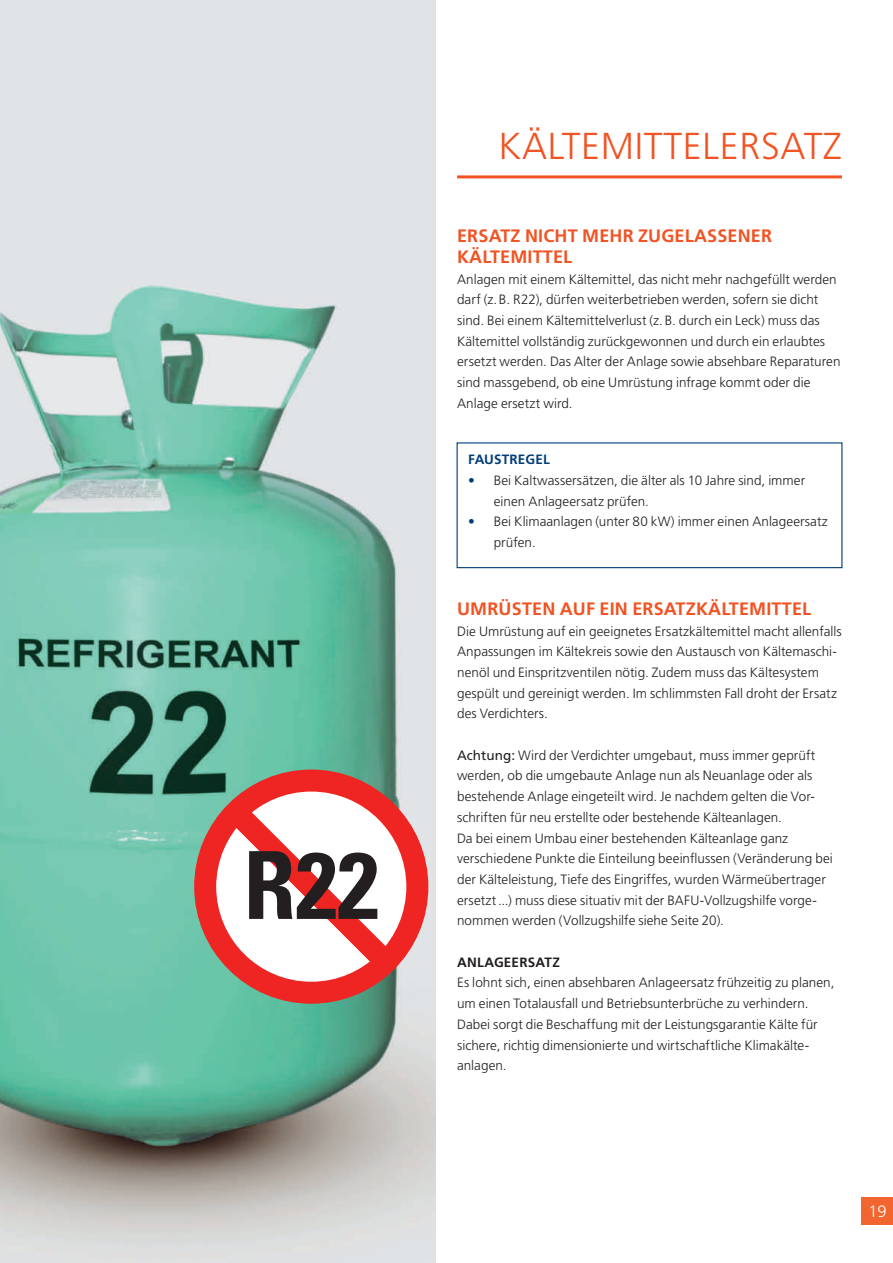
<style>
.page{position:relative;width:893px;height:1263px;background:#fff}
.page>*{position:absolute;margin:0;border:0;box-sizing:border-box;transform-origin:0 0}
.t1{font:700 condensed 93.9px "Univers";color:#231f20}
.t2{font:300 37.5px "Frutiger LT Std";color:#f15323}
.t3{font:700 18px/20.7px "Frutiger LT Std";letter-spacing:.01em;color:#f15323}
.t4{font:300 16.5px "Frutiger LT Std";color:#fff}
.t5{font:300 13.5px/20.7px "Frutiger LT Std";letter-spacing:.005em;color:#231f20}
.t6{font:700 13.5px "Frutiger LT Std";letter-spacing:.015em;color:#231f20}
.t7{font:700 13.5px "Frutiger LT Std";color:#003e7a}
.s1{color:#003e7a}
.s2{font-family:"Frutiger 55 Roman";font-weight:400}
</style>
<div class="page">
<div style="left:861px;top:1197px;width:32px;height:28px;background:#f2652e"></div>
<hr style="left:457px;top:175px;width:385px;height:3px;background:#f15323">
<div style="left:457px;top:442px;width:385px;height:126px;border:1px solid #003e7a"></div>
<img style="left:0;top:0;width:436px;height:1263px">
<div style="left:194px;top:769px;width:234px;height:235px;border:22px solid #ee2523;border-radius:50%"></div>
<svg style="left:205px;top:781px;width:214px;height:214px"></svg>
<h1 class="t1" style="left:243px;top:828px;width:137px">R22</h1>
<h2 class="t2" style="left:498px;top:125px;width:45px">KÄLTEMITTELERSATZ</h2>
<h3 class="t3" style="left:457px;top:226px;width:316px">ERSATZ NICHT MEHR ZUGELASSENER<br>KÄLTEMITTEL</h3>
<p class="t5" style="left:457px;top:269px;width:385px">Anlagen mit einem Kältemittel, das nicht mehr nachgefüllt werden darf (z.B. R22), dürfen weiterbetrieben werden, sofern sie dicht sind. Bei einem Kältemittelverlust (z.B. durch ein Leck) muss das Kältemittel vollständig zurückgewonnen und durch ein erlaubtes ersetzt werden. Das Alter der Anlage sowie absehbare Reparaturen sind massgebend, ob eine U mrüstung infrage kommt oder die Anlage ersetzt wird.</p>
<p class="t7" style="left:468px;top:452px;width:16px">FAUSTREGEL</p>
<p class="t5" style="left:494px;top:470px;width:313px;text-indent:-26px"><span class="s1">•</span> Bei Kaltwassersätzen, die älter als 10 Jahre sind, immer einen Anlageersatz prüfen.</p>
<p class="t5" style="left:494px;top:511px;width:336px;text-indent:-25px"><span class="s1">•</span> Bei Klimaanlagen (unter 80 kW) immer einen Anlageersatz prüfen.</p>
<h3 class="t3" style="left:457px;top:598px;width:356px">UMRÜSTEN AUF EIN ERSATZKÄLTEMITTEL</h3>
<p class="t5" style="left:457px;top:621px;width:386px">Die U mrüstung auf ein geeignetes Ersatzkältemittel macht allenfalls Anpassungen im Kältekreis sowie den Austausch von Kältemaschi&shy;nenöl und Einspritzventilen nötig. Zudem muss das Kältesystem gespült und gereinigt werden. I m schlimmsten Fall droht der Ersatz des Verdichters.</p>
<p class="t5" style="left:457px;top:745px;width:377px"><span class="s2">Achtung:</span> Wird der Verdichter umgebaut, muss immer geprüft werden, ob die umgebaute Anlage nun als Neuanlage oder als bestehende Anlage eingeteilt wird. Je nachdem gelten die Vor&shy;schriften für neu erstellte oder bestehende Kälteanlagen.<br>Da bei einem U mbau einer bestehenden Kälteanlage ganz verschiedene Punkte die Einteilung beeinflussen (Veränderung bei der Kälteleistung, Tiefe des Eingriffes, wurden Wärmeübertrager ersetzt ...) muss diese situativ mit der BAFU</p>
<p class="t5" style="left:457px;top:890px;width:361px;text-indent:243px">-Vollzugshilfe vorge&shy;nommen werden (Vollzugshilfe siehe Seite 20).</p>
<p class="t6" style="left:457px;top:954px;width:104px">ANLAGEERSATZ</p>
<p class="t5" style="left:457px;top:972px;width:379px">Es lohnt sich, einen absehbaren Anlageersatz frühzeitig zu planen, um einen Totalausfall und Betriebsunterbrüche zu verhindern.<br>Dabei sorgt die Beschaffung mit der Leistungsgarantie Kälte für sichere, richtig dimensionierte und wirtschaftliche Klimakälte&shy;anlagen.</p>
<p class="t4" style="left:868px;top:1202px;width:20px">19</p>
</div>
